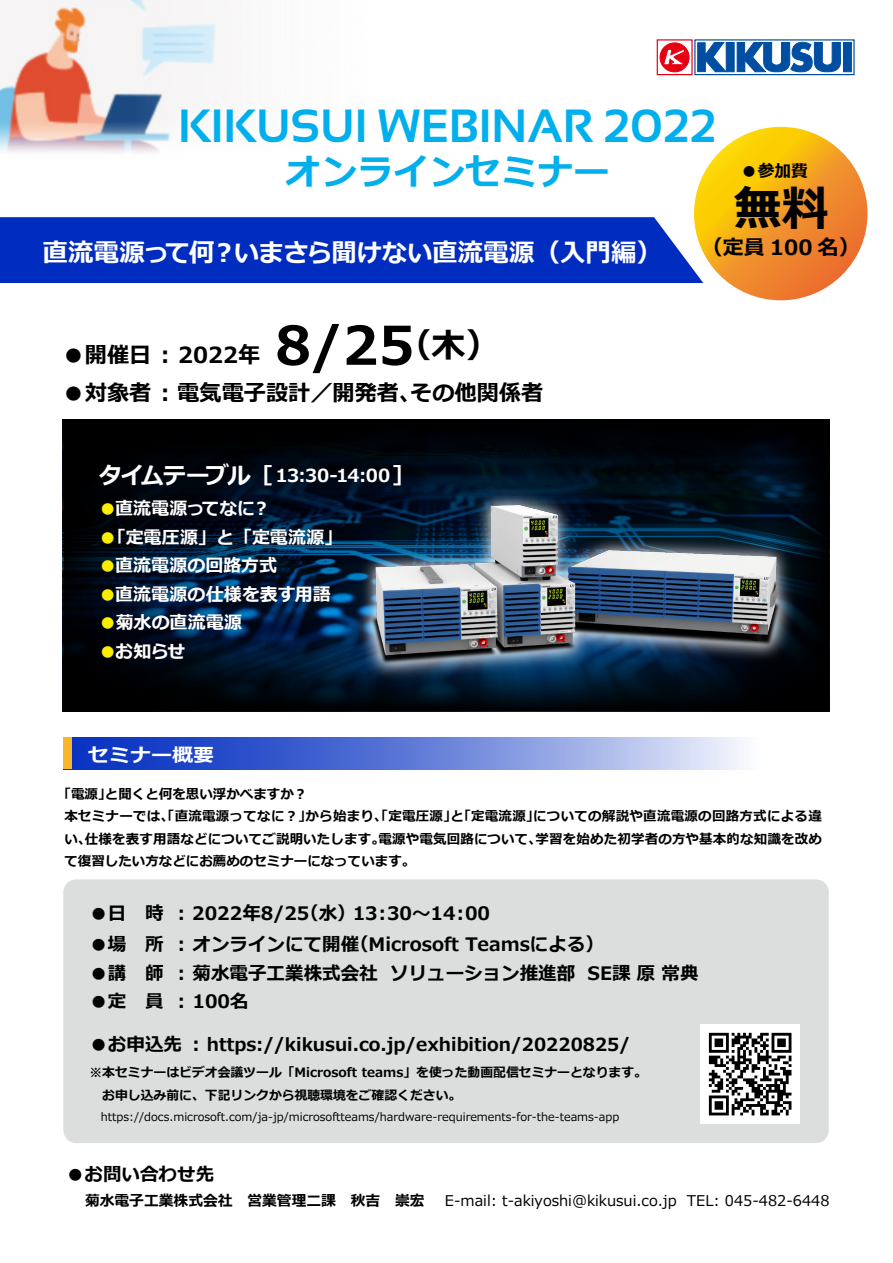
<style>
.page{position:relative;width:893px;height:1263px;background:#fff}
.page>*{position:absolute;margin:0;border:0;box-sizing:border-box;transform-origin:0 0}
.t1{font:700 53.1px "Meiryo";color:#000}
.t2{font:700 47.55px "Meiryo";color:#000}
.t3{font:700 46.5px "Sansation";color:#00afec}
.t4{font:700 36px "Meiryo";color:#00afec}
.t5{font:700 25.5px "Meiryo";letter-spacing:-.01em;color:#fff}
.t6{font:700 22.2px "Meiryo";color:#000}
.t7{font:700 21px "Meiryo";color:#000}
.t8{font:700 18.9px "Meiryo";color:#fff;scale:1.11 1}
.t9{font:700 18.6px "Meiryo";color:#000}
.t10{font:700 18px "Meiryo";color:#fff}
.t11{font:700 18px "Meiryo";color:#000}
.t12{font:700 18px "Meiryo";letter-spacing:-.02em;color:#fff}
.t13{font:700 16.8px "Meiryo";color:#000}
.t14{font:14.7px "Meiryo";color:#000}
.t15{font:700 13.5px/22.5px "Meiryo";letter-spacing:.01em;color:#000}
.t16{font:700 12.9px/22.5px "Meiryo";color:#000}
.t17{font:11.4px "Meiryo";color:#000}
.s1{font-size:34.05px}
.s2{font-size:23.4px}
.s3{font-size:22.5px}
.s4{color:#faee00}
.s5{font-size:18.6px}
.s6{font-weight:700}
</style>
<div class="page">
<img style="left:63px;top:420px;width:766px;height:292px">
<div style="left:63px;top:879px;width:766px;height:264px;background:#dcdddd;border-radius:13px"></div>
<img style="left:0;top:0;width:221px;height:153px">
<svg style="left:657px;top:39px;width:36px;height:36px"></svg>
<svg style="left:694px;top:39px;width:161px;height:36px"></svg>
<div style="left:660px;top:43px;width:29px;height:29px;background:#e60012;border-radius:50%"></div>
<div style="left:660px;top:43px;width:29px;height:29px;border:1px solid #e60012;border-radius:50%"></div>
<svg style="left:663px;top:49px;width:22px;height:16px"></svg>
<div style="left:726px;top:43px;width:8px;height:29px;background:#004ea2"></div>
<div style="left:726px;top:42px;width:8px;height:30px;border:1px solid #004ea2"></div>
<svg style="left:737px;top:40px;width:104px;height:36px"></svg>
<div style="left:843px;top:43px;width:8px;height:29px;background:#004ea2"></div>
<div style="left:843px;top:42px;width:8px;height:30px;border:1px solid #004ea2"></div>
<svg style="left:697px;top:42px;width:29px;height:30px"></svg>
<svg style="left:694px;top:127px;width:173px;height:173px;background:#f3a01e"></svg>
<img style="left:164px;top:89px;width:567px;height:78px">
<div style="left:0;top:217px;width:703px;height:66px;background:#002cbf"></div>
<svg style="left:72px;top:737px;width:669px;height:32px;background:#6781d8"></svg>
<div style="left:63px;top:737px;width:9px;height:32px;background:#f8b62d"></div>
<img style="left:337px;top:477px;width:477px;height:209px">
<div style="left:700px;top:1024px;width:100px;height:100px;background:#fff"></div>
<svg style="left:709px;top:1033px;width:82px;height:82px"></svg>
<h3 class="t3" style="left:178px;top:100px;width:540px">KIKUSUI WEBINAR 2022</h3>
<h3 class="t4" style="left:285px;top:147px;width:325px">オンラインセミナー</h3>
<p class="t13" style="left:741px;top:159px;width:68px">●参加費</p>
<h2 class="t2" style="left:734px;top:175px;width:97px">無料</h2>
<h3 class="t5" style="left:42px;top:235px;width:621px">直流電源って何？いまさら聞けない直流電源（入門編）</h3>
<h3 class="t6" style="left:63px;top:340px;width:199px">●開催日 ： 2022年</h3>
<h1 class="t1" style="left:275px;top:308px;width:226px">8/25<span class="s1">（木）</span></h1>
<h3 class="t6" style="left:63px;top:378px;width:482px">●対象者 ： 電気電子設計／開発者、その他関係者</h3>
<h3 class="t10" style="left:99px;top:463px;width:317px"><span class="s2">タイムテーブル</span><span class="s3">［</span> 13:30-14:00<span class="s3">］</span></h3>
<h3 class="t12" style="left:99px;top:496px;width:173px"><span class="s4">●</span>直流電源ってなに？</h3>
<h3 class="t10" style="left:99px;top:525px;width:245px"><span class="s4">●</span>「定電圧源」と「定電流源」</h3>
<h3 class="t10" style="left:99px;top:553px;width:180px"><span class="s4">●</span>直流電源の回路方式</h3>
<h3 class="t10" style="left:99px;top:582px;width:234px"><span class="s4">●</span>直流電源の仕様を表す用語</h3>
<h3 class="t10" style="left:99px;top:610px;width:145px"><span class="s4">●</span>菊水の直流電源</h3>
<h3 class="t10" style="left:99px;top:639px;width:88px"><span class="s4">●</span>お知らせ</h3>
<h3 class="t8" style="left:88px;top:742px;width:115px">セミナー概要</h3>
<h3 class="t7" style="left:702px;top:232px;width:160px">（定員 100 名）</h3>
<p class="t15" style="left:64px;top:783px;width:759px;text-indent:-7px">「電源」と聞くと何を思い浮かべますか？<br>本セミナーでは、「直流電源ってなに？」から始まり、「定電圧源」と「定電流源」についての解説や直流電源の回路方式による違い、仕様を表す用語などについてご説明いたします。電源や電気回路について、学習を始めた初学者の方や基本的な知識を改めて復習したい方などにお薦めのセミナーになっています。</p>
<h3 class="t9" style="left:89px;top:900px;width:402px">●日　時 ： 2022年8/25（水）13：30～14：00</h3>
<h3 class="t9" style="left:89px;top:931px;width:516px">●場　所 ： オンラインにて開催（Microsoft Teamsによる）</h3>
<h3 class="t9" style="left:89px;top:988px;width:161px">●定　員 ： 100名</h3>
<h3 class="t11" style="left:89px;top:1032px;width:542px"><span class="s5">●お申込先 ：</span> https://kikusui.co.jp/exhibition/20220825/</h3>
<p class="t16" style="left:89px;top:1062px;width:559px">※本セミナーはビデオ会議ツール「Microsoft teams」を使った動画配信セミナーとなります。　お申し込み前に、下記リンクから視聴環境をご確認ください。</p>
<p class="t17" style="left:89px;top:1109px;width:531px">　https://docs.microsoft.com/ja-jp/microsoftteams/hardware-requirements-for-the-teams-app</p>
<h3 class="t9" style="left:89px;top:960px;width:611px">●講　師 ： 菊水電子工業株式会社 ソリューション推進部 SE課 原 常典</h3>
<h3 class="t9" style="left:66px;top:1161px;width:150px">●お問い合わせ先</h3>
<p class="t14" style="left:85px;top:1191px;width:746px"><span class="s6">菊水電子工業株式会社　営業管理二課　秋吉　崇宏　</span> E-mail: t-akiyoshi@kikusui.co.jp TEL: 045-482-6448</p>
</div>
